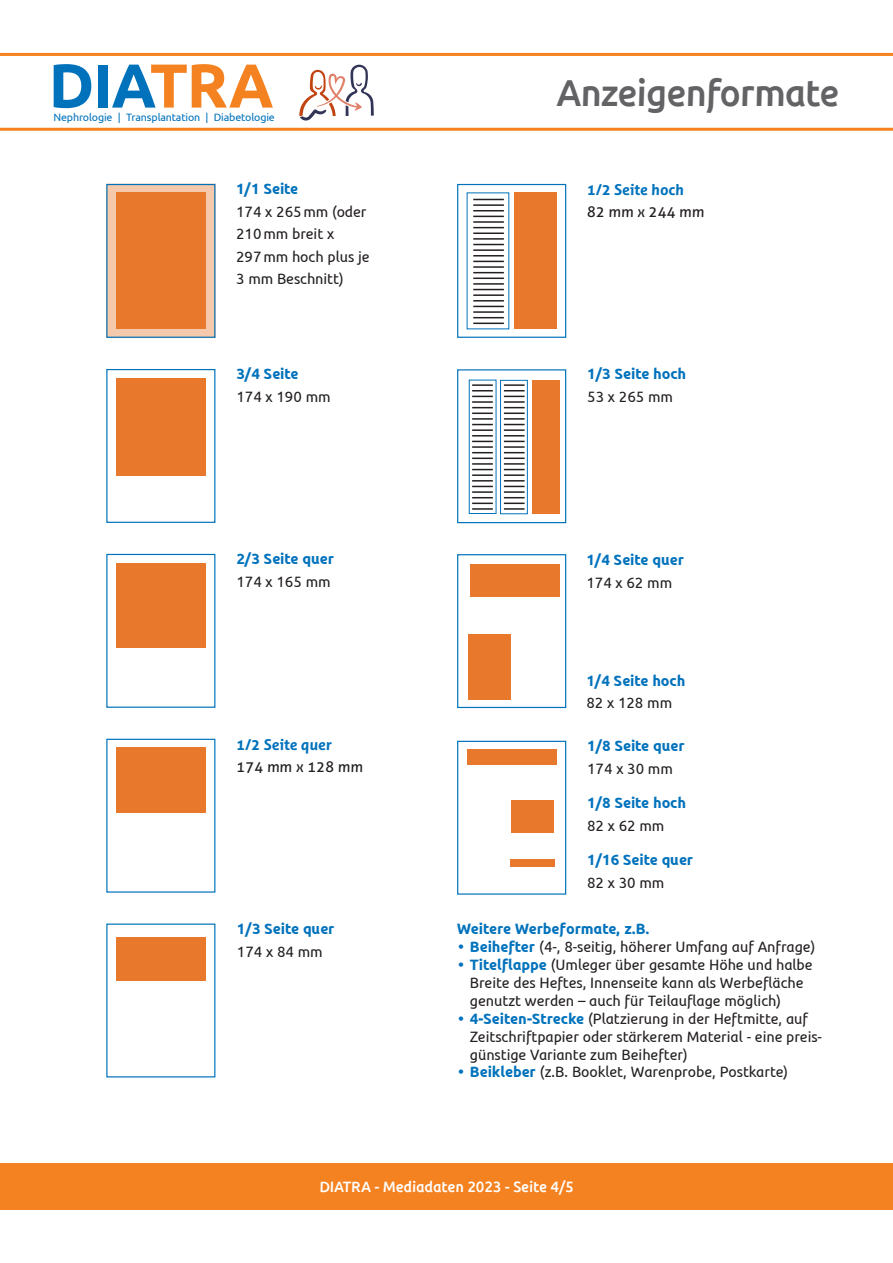
<style>
.page{position:relative;width:893px;height:1263px;background:#fff}
.page>*{position:absolute;margin:0;border:0;box-sizing:border-box;transform-origin:0 0}
.t1{font:700 61.95px "Ubuntu";letter-spacing:-.02em;color:#0072bc}
.t2{font:italic 500 37.5px "Ubuntu";letter-spacing:-.02em;color:#636366}
.t3{font:italic 15px/18px "Ubuntu";color:#231f20}
.t4{font:italic 700 15px "Ubuntu";color:#0072bc}
.t5{font:italic 500 15px "Ubuntu";color:#fff}
.t6{font:italic 700 15px "Aller";color:#0072bc}
.t7{font:italic 15px "Aller";color:#231f20}
.t8{font:10.65px "Ubuntu";letter-spacing:-.015em;color:#0072bc}
.s1{color:#f58220}
.s2{font-weight:700;color:#0072bc}
</style>
<div class="page">
<div style="left:106px;top:184px;width:109px;height:154px;background:#f5c9ab"></div>
<div style="left:116px;top:937px;width:90px;height:43px;background:#e7782c"></div>
<div style="left:106px;top:554px;width:109px;height:154px;border:1px solid #0072bc"></div>
<div style="left:116px;top:563px;width:90px;height:84px;background:#e7782c"></div>
<div style="left:106px;top:184px;width:109px;height:154px;border:1px solid #0072bc"></div>
<div style="left:116px;top:193px;width:90px;height:136px;background:#e7782c"></div>
<div style="left:106px;top:369px;width:109px;height:154px;border:1px solid #0072bc"></div>
<div style="left:116px;top:378px;width:90px;height:97px;background:#e7782c"></div>
<div style="left:116px;top:747px;width:90px;height:66px;background:#e7782c"></div>
<div style="left:457px;top:184px;width:109px;height:154px;border:1px solid #0072bc"></div>
<svg style="left:467px;top:193px;width:42px;height:136px"></svg>
<div style="left:514px;top:193px;width:42px;height:136px;background:#e7782c"></div>
<hr style="left:473px;top:199px;width:31px;height:1px;background:#231f20">
<hr style="left:473px;top:204px;width:31px;height:2px;background:#231f20">
<hr style="left:473px;top:210px;width:31px;height:1px;background:#231f20">
<hr style="left:473px;top:216px;width:31px;height:1px;background:#231f20">
<hr style="left:473px;top:221px;width:31px;height:2px;background:#231f20">
<hr style="left:473px;top:227px;width:31px;height:1px;background:#231f20">
<hr style="left:473px;top:232px;width:31px;height:2px;background:#231f20">
<hr style="left:473px;top:238px;width:31px;height:2px;background:#231f20">
<hr style="left:473px;top:244px;width:31px;height:1px;background:#231f20">
<hr style="left:473px;top:249px;width:31px;height:2px;background:#231f20">
<hr style="left:473px;top:255px;width:31px;height:1px;background:#231f20">
<hr style="left:473px;top:261px;width:31px;height:1px;background:#231f20">
<hr style="left:473px;top:266px;width:31px;height:2px;background:#231f20">
<hr style="left:473px;top:272px;width:31px;height:1px;background:#231f20">
<hr style="left:473px;top:278px;width:31px;height:1px;background:#231f20">
<hr style="left:473px;top:283px;width:31px;height:2px;background:#231f20">
<hr style="left:473px;top:289px;width:31px;height:1px;background:#231f20">
<hr style="left:473px;top:294px;width:31px;height:2px;background:#231f20">
<hr style="left:473px;top:300px;width:31px;height:2px;background:#231f20">
<hr style="left:473px;top:306px;width:31px;height:1px;background:#231f20">
<hr style="left:473px;top:311px;width:31px;height:2px;background:#231f20">
<hr style="left:473px;top:317px;width:31px;height:1px;background:#231f20">
<hr style="left:473px;top:323px;width:31px;height:1px;background:#231f20">
<div style="left:457px;top:369px;width:109px;height:154px;border:1px solid #0072bc"></div>
<svg style="left:500px;top:380px;width:27px;height:134px"></svg>
<div style="left:532px;top:380px;width:28px;height:134px;background:#e7782c"></div>
<hr style="left:504px;top:384px;width:21px;height:2px;background:#231f20">
<svg style="left:504px;top:390px;width:21px;height:7px"></svg>
<hr style="left:504px;top:401px;width:21px;height:2px;background:#231f20">
<svg style="left:504px;top:407px;width:21px;height:1px"></svg>
<hr style="left:504px;top:412px;width:21px;height:2px;background:#231f20">
<hr style="left:504px;top:418px;width:21px;height:2px;background:#231f20">
<svg style="left:504px;top:424px;width:21px;height:1px"></svg>
<hr style="left:504px;top:429px;width:21px;height:2px;background:#231f20">
<svg style="left:504px;top:435px;width:21px;height:7px"></svg>
<hr style="left:504px;top:446px;width:21px;height:2px;background:#231f20">
<svg style="left:504px;top:452px;width:21px;height:1px"></svg>
<hr style="left:504px;top:457px;width:21px;height:2px;background:#231f20">
<hr style="left:504px;top:463px;width:21px;height:2px;background:#231f20">
<svg style="left:504px;top:469px;width:21px;height:1px"></svg>
<hr style="left:504px;top:474px;width:21px;height:2px;background:#231f20">
<hr style="left:504px;top:480px;width:21px;height:2px;background:#231f20">
<svg style="left:504px;top:486px;width:21px;height:1px"></svg>
<hr style="left:504px;top:491px;width:21px;height:2px;background:#231f20">
<svg style="left:504px;top:497px;width:21px;height:7px"></svg>
<hr style="left:504px;top:508px;width:21px;height:2px;background:#231f20">
<hr style="left:472px;top:384px;width:21px;height:2px;background:#231f20">
<svg style="left:472px;top:390px;width:21px;height:7px"></svg>
<hr style="left:472px;top:401px;width:21px;height:2px;background:#231f20">
<svg style="left:472px;top:407px;width:21px;height:1px"></svg>
<hr style="left:472px;top:412px;width:21px;height:2px;background:#231f20">
<hr style="left:472px;top:418px;width:21px;height:2px;background:#231f20">
<svg style="left:472px;top:424px;width:21px;height:1px"></svg>
<hr style="left:472px;top:429px;width:21px;height:2px;background:#231f20">
<svg style="left:472px;top:435px;width:21px;height:7px"></svg>
<hr style="left:472px;top:446px;width:21px;height:2px;background:#231f20">
<svg style="left:472px;top:452px;width:21px;height:7px"></svg>
<hr style="left:472px;top:463px;width:21px;height:2px;background:#231f20">
<svg style="left:472px;top:469px;width:21px;height:1px"></svg>
<hr style="left:472px;top:474px;width:21px;height:2px;background:#231f20">
<hr style="left:472px;top:480px;width:21px;height:2px;background:#231f20">
<svg style="left:472px;top:486px;width:21px;height:1px"></svg>
<hr style="left:472px;top:491px;width:21px;height:2px;background:#231f20">
<svg style="left:472px;top:497px;width:21px;height:7px"></svg>
<hr style="left:472px;top:508px;width:21px;height:2px;background:#231f20">
<hr style="left:0;top:53px;width:893px;height:3px;background:#f58220">
<hr style="left:0;top:128px;width:893px;height:3px;background:#f58220">
<div style="left:0;top:1163px;width:893px;height:46px;background:#f58220"></div>
<div style="left:457px;top:554px;width:109px;height:154px;background:#fff;border:1px solid #0072bc"></div>
<div style="left:468px;top:634px;width:42px;height:66px;background:#e7782c"></div>
<div style="left:470px;top:564px;width:89px;height:32px;background:#e7782c"></div>
<div style="left:457px;top:741px;width:109px;height:154px;background:#fff;border:1px solid #0072bc"></div>
<div style="left:511px;top:801px;width:42px;height:32px;background:#e7782c"></div>
<div style="left:467px;top:749px;width:89px;height:16px;background:#e7782c"></div>
<div style="left:510px;top:859px;width:45px;height:8px;background:#e7782c"></div>
<svg style="left:299px;top:65px;width:75px;height:56px"></svg>
<h1 class="t1" style="left:49px;top:50px;width:226px">DIA<span class="s1">TRA</span></h1>
<p class="t8" style="left:53px;top:112px;width:223px">Nephrologie | Transplantation | Diabetologie</p>
<p class="t4" style="left:236px;top:183px;width:64px">1/1 Seite</p>
<p class="t3" style="left:236px;top:201px;width:135px;line-height:22.5px">174 x 265 mm (oder<br>210 mm breit x<br>297 mm hoch plus je<br>3 mm Beschnitt)</p>
<p class="t4" style="left:236px;top:367px;width:64px">3/4 Seite</p>
<p class="t3" style="left:236px;top:388px;width:99px">174 x 190 mm</p>
<p class="t4" style="left:236px;top:552px;width:99px">2/3 Seite quer</p>
<p class="t3" style="left:236px;top:573px;width:99px">174 x 165 mm</p>
<p class="t6" style="left:236px;top:738px;width:97px">1/2 Seite quer</p>
<p class="t7" style="left:236px;top:758px;width:130px">174 mm x 128 mm</p>
<p class="t4" style="left:237px;top:922px;width:99px">1/3 Seite quer</p>
<p class="t3" style="left:237px;top:943px;width:91px">174 x 84 mm</p>
<h2 class="t2" style="left:557px;top:76px;width:284px">Anzeigenformate</h2>
<p class="t6" style="left:587px;top:184px;width:101px">1/2 Seite hoch</p>
<p class="t7" style="left:587px;top:203px;width:121px">82 mm x 244 mm</p>
<p class="t4" style="left:587px;top:367px;width:104px">1/3 Seite hoch</p>
<p class="t3" style="left:587px;top:388px;width:91px">53 x 265 mm</p>
<p class="t4" style="left:586px;top:554px;width:99px">1/4 Seite quer</p>
<p class="t3" style="left:586px;top:574px;width:91px">174 x 62 mm</p>
<p class="t4" style="left:586px;top:674px;width:104px">1/4 Seite hoch</p>
<p class="t3" style="left:586px;top:695px;width:91px">82 x 128 mm</p>
<p class="t4" style="left:587px;top:739px;width:99px">1/8 Seite quer</p>
<p class="t3" style="left:587px;top:760px;width:91px">174 x 30 mm</p>
<p class="t4" style="left:587px;top:796px;width:104px">1/8 Seite hoch</p>
<p class="t3" style="left:587px;top:817px;width:82px">82 x 62 mm</p>
<p class="t4" style="left:587px;top:853px;width:108px">1/16 Seite quer</p>
<p class="t3" style="left:587px;top:874px;width:82px">82 x 30 mm</p>
<p class="t4" style="left:457px;top:922px;width:197px">Weitere Werbeformate,z.B.</p>
<p class="t3" style="left:457px;top:938px;width:360px"><span class="s2">• Beihefter</span> (4-,8-seitig,höherer Umfang auf Anfrage)</p>
<p class="t3" style="left:470px;top:956px;width:344px;text-indent:-13px"><span class="s2">• Titelflappe</span> (Umleger über gesamte Höhe und halbe<br>Breite des Heftes,Innenseite kann als Werbefläche genutzt werden – auch für Teilauflage möglich)</p>
<p class="t3" style="left:470px;top:1010px;width:357px;text-indent:-13px"><span class="s2">• 4-Seiten-Strecke</span> (Platzierung in der Heftmitte,auf<br>Zeitschriftpapier oder stärkerem Material -eine preis&shy;günstige Variante zum Beihefter)</p>
<p class="t3" style="left:457px;top:1064px;width:333px"><span class="s2">• Beikleber</span> (z.B.Booklet,Warenprobe,Postkarte)</p>
<p class="t5" style="left:319px;top:1180px;width:256px">DIATRA -Mediadaten 2023 -Seite 4/5</p>
</div>
